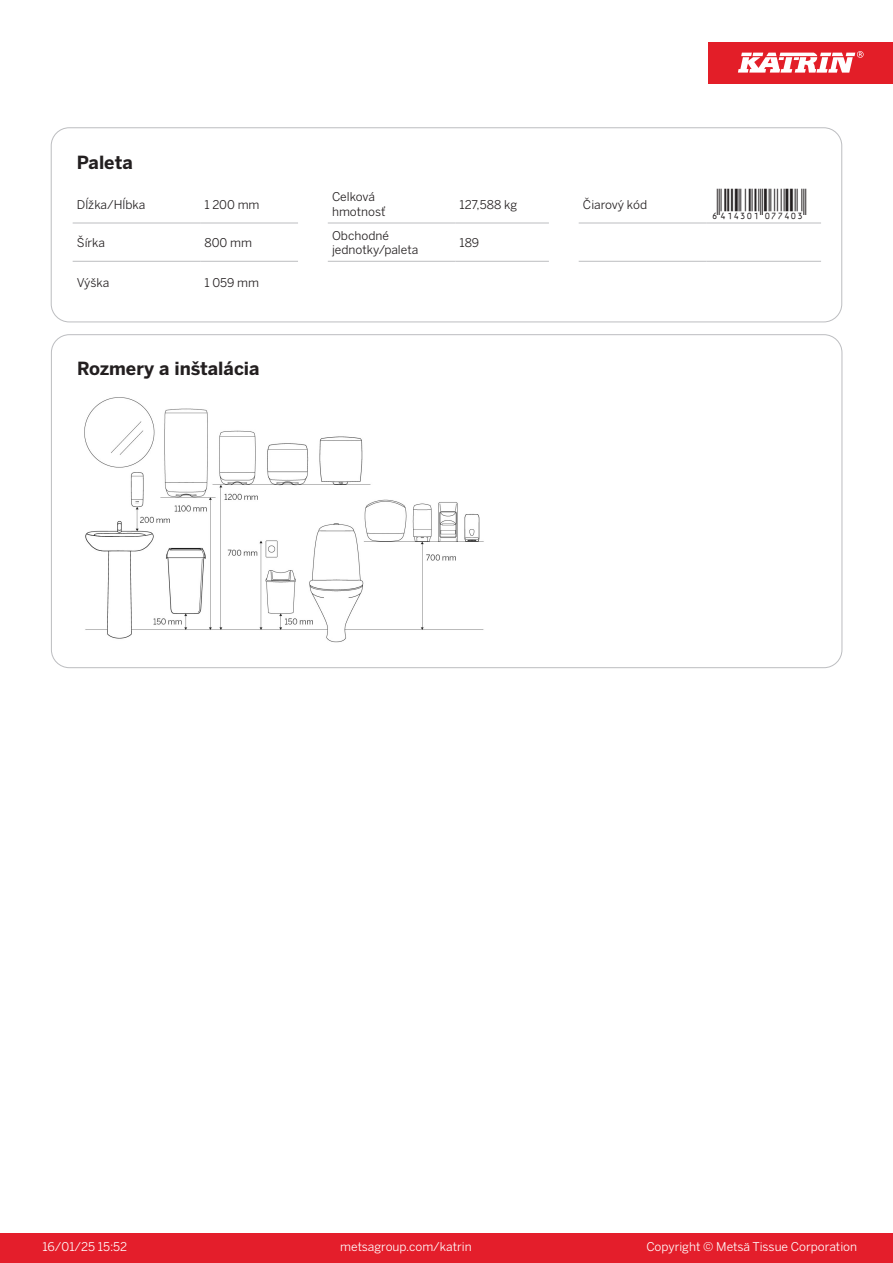
<style>
.page{position:relative;width:893px;height:1263px;background:#fff}
.page>*{position:absolute;margin:0;border:0;box-sizing:border-box;transform-origin:0 0}
.T_EAN{font:30px "Viisas EAN Matala";color:#231f20}
.T_TableHeader{font:700 18px "Benton Sans";color:#231f20}
.T_TableBody{font:12px "Benton Sans";color:#231f20}
.t1{font:12px "Benton Sans";color:#fff}
</style>
<div class="page">
<div style="left:0;top:1233px;width:893px;height:30px;background:#e41e2b"></div>
<div style="left:708px;top:43px;width:185px;height:41px;background:#e31e28"></div>
<svg style="left:738px;top:51px;width:126px;height:22px"></svg>
<hr style="left:73px;top:223px;width:127px;height:1px;background:#bcbdc0">
<hr style="left:200px;top:223px;width:98px;height:1px;background:#bcbdc0">
<hr style="left:328px;top:223px;width:127px;height:1px;background:#bcbdc0">
<hr style="left:455px;top:223px;width:94px;height:1px;background:#bcbdc0">
<hr style="left:579px;top:223px;width:127px;height:1px;background:#bcbdc0">
<hr style="left:706px;top:223px;width:115px;height:1px;background:#bcbdc0">
<hr style="left:73px;top:261px;width:127px;height:1px;background:#bcbdc0">
<hr style="left:200px;top:261px;width:98px;height:1px;background:#bcbdc0">
<hr style="left:328px;top:261px;width:127px;height:1px;background:#bcbdc0">
<hr style="left:455px;top:261px;width:94px;height:1px;background:#bcbdc0">
<hr style="left:579px;top:261px;width:127px;height:1px;background:#bcbdc0">
<hr style="left:706px;top:261px;width:115px;height:1px;background:#bcbdc0">
<div style="left:51px;top:128px;width:791px;height:194px;border:1px solid #bcbdc0;border-radius:18px"></div>
<img style="left:84px;top:397px;width:400px;height:246px">
<p class="T_TableHeader" style="left:77px;top:151px;width:57px">Paleta</p>
<p class="T_TableBody" style="left:77px;top:197px;width:70px">Dĺžka/Hĺbka</p>
<p class="T_TableBody" style="left:204px;top:197px;width:57px">1 200 mm</p>
<p class="T_TableBody" style="left:77px;top:235px;width:30px">Šírka</p>
<p class="T_TableBody" style="left:204px;top:235px;width:49px">800 mm</p>
<p class="T_TableBody" style="left:77px;top:276px;width:34px">Výška</p>
<p class="T_TableBody" style="left:204px;top:276px;width:56px">1 059 mm</p>
<p class="T_TableHeader" style="left:77px;top:357px;width:184px">Rozmery a inštalácia</p>
<p class="T_TableBody" style="left:332px;top:190px;width:44px">Celková</p>
<p class="T_TableBody" style="left:332px;top:204px;width:55px">hmotnosť</p>
<p class="T_TableBody" style="left:332px;top:228px;width:58px">Obchodné</p>
<p class="T_TableBody" style="left:332px;top:243px;width:88px">jednotky/paleta</p>
<p class="T_TableBody" style="left:460px;top:197px;width:59px">127,588 kg</p>
<p class="T_TableBody" style="left:583px;top:197px;width:66px">Čiarový kód</p>
<p class="T_EAN" style="left:710px;top:188px;width:97px">*6414301077403*</p>
<p class="T_TableBody" style="left:460px;top:235px;width:21px">189</p>
<p class="t1" style="left:43px;top:1239px;width:86px">16/01/25 15:52</p>
<p class="t1" style="left:340px;top:1239px;width:133px">metsagroup.com/katrin</p>
<p class="t1" style="left:646px;top:1239px;width:212px">Copyright © Metsä Tissue Corporation</p>
</div>
